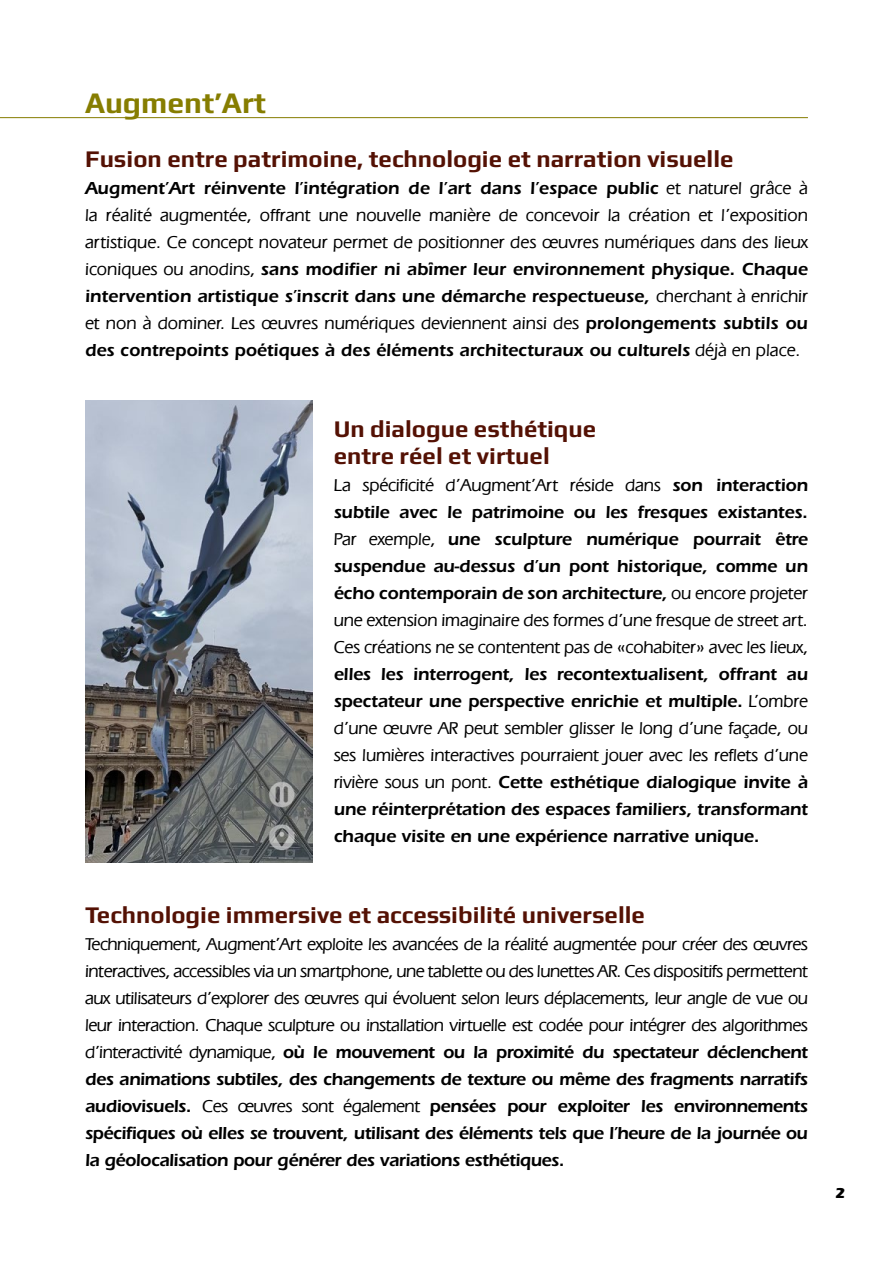
<style>
.page{position:relative;width:893px;height:1263px;background:#fff}
.page>*{position:absolute;margin:0;border:0;box-sizing:border-box;transform-origin:0 0}
.t1{font:700 30px "Play";color:#867d00}
.t2{font:700 24px/27px "Play";color:#541104}
.t3{font:600 18px/27px "Itc Eras";letter-spacing:-.01em;color:#000;text-align:justify}
.t4{font:500 18px/27px "Eras IT Cby BT";letter-spacing:-.01em;color:#000}
.t5{font:700 15px "Eras ITC";color:#000}
.s1{font-family:"Eras IT Cby BT";font-weight:500}
.s2{font-family:"Itc Eras";font-weight:600}
</style>
<div class="page">
<hr style="left:0;top:117px;width:808px;height:1px;background:#867d00">
<img style="left:85px;top:400px;width:227px;height:462px">
<h1 class="t1" style="left:85px;top:85px;width:183px">Augment’Art</h1>
<h2 class="t2" style="left:85px;top:145px;width:650px">Fusion entre patrimoine, technologie et narration visuelle</h2>
<p class="t3" style="left:85px;top:175px;width:724px">Augment’Art réinvente l’intégration de l’art dans l’espace public <span class="s1">et naturel grâce à</span></p>
<p class="t4" style="left:85px;top:201px;width:724px">la réalité augmentée, offrant une nouvelle manière de concevoir la création et l’exposition artistique. Ce concept novateur permet de positionner des œuvres numériques dans des lieux</p>
<p class="t3" style="left:85px;top:256px;width:724px"><span class="s1">iconiques ou anodins,</span> sans modifier ni abîmer leur environnement physique. Chaque intervention artistique s’inscrit dans une démarche respectueuse, <span class="s1">cherchant à enrichir</span></p>
<p class="t4" style="left:85px;top:309px;width:724px">et non à dominer. Les œuvres numériques deviennent ainsi des <span class="s2">prolongements subtils ou</span></p>
<p class="t3" style="left:85px;top:337px;width:717px">des contrepoints poétiques à des éléments architecturaux ou culturels <span class="s1">déjà en place.</span></p>
<h2 class="t2" style="left:334px;top:415px;width:264px">Un dialogue esthétique entre réel et virtuel</h2>
<p class="t4" style="left:334px;top:471px;width:476px">La spécificité d’Augment’Art réside dans <span class="s2">son interaction</span></p>
<p class="t3" style="left:334px;top:499px;width:476px">subtile avec le patrimoine ou les fresques existantes.<br><span class="s1">Par exemple,</span> une sculpture numérique pourrait être suspendue au-dessus d’un pont historique, comme un écho contemporain de son architecture, <span class="s1">ou encore projeter</span></p>
<p class="t4" style="left:334px;top:606px;width:476px">une extension imaginaire des formes d’une fresque de street art.<br>Ces créations ne se contentent pas de «cohabiter» avec les lieux,</p>
<p class="t3" style="left:334px;top:661px;width:476px">elles les interrogent, les recontextualisent, offrant au spectateur une perspective enrichie et multiple. <span class="s1">L’ombre</span></p>
<p class="t4" style="left:334px;top:714px;width:476px">d’une œuvre AR peut sembler glisser le long d’une façade, ou ses lumières interactives pourraient jouer avec les reflets d’une</p>
<p class="t3" style="left:334px;top:769px;width:476px"><span class="s1">rivière sous un pont.</span> Cette esthétique dialogique invite à une réinterprétation des espaces familiers, transformant chaque visite en une expérience narrative unique.</p>
<h2 class="t2" style="left:85px;top:901px;width:561px">Technologie immersive et accessibilité universelle</h2>
<p class="t4" style="left:85px;top:930px;width:724px;text-align:justify">Techniquement, Augment’Art exploite les avancées de la réalité augmentée pour créer des œuvres interactives, accessibles via un smartphone, une tablette ou des lunettes AR. Ces dispositifs permettent aux utilisateurs d’explorer des œuvres qui évoluent selon leurs déplacements, leur angle de vue ou leur interaction. Chaque sculpture ou installation virtuelle est codée pour intégrer des algorithmes</p>
<p class="t3" style="left:85px;top:1039px;width:724px"><span class="s1">d’interactivité dynamique,</span> où le mouvement ou la proximité du spectateur déclenchent des animations subtiles, des changements de texture ou même des fragments narratifs audiovisuels. <span class="s1">Ces œuvres sont également</span> pensées pour exploiter les environnements spécifiques où elles se trouvent, utilisant des éléments tels que l’heure de la journée ou la géolocalisation pour générer des variations esthétiques.</p>
<p class="t5" style="left:835px;top:1184px;width:11px">2</p>
</div>
